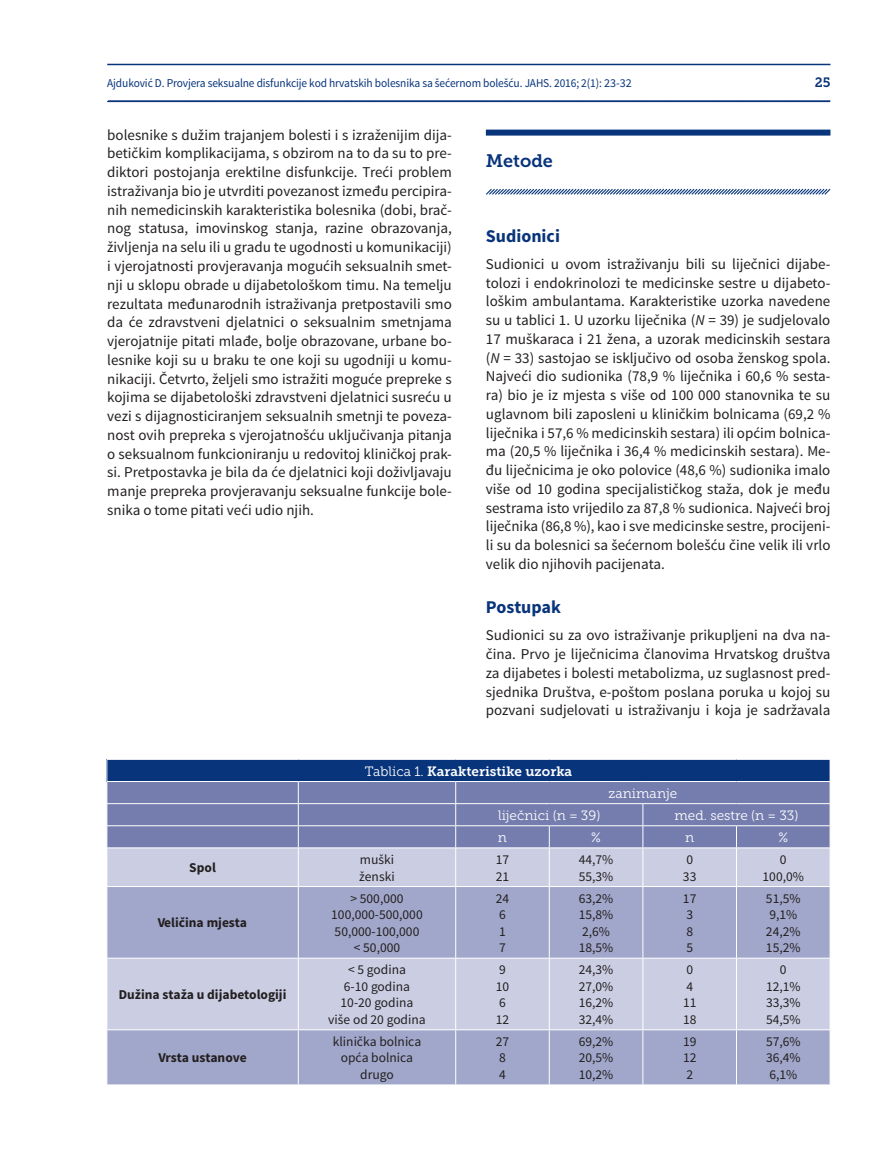
<style>
.page{position:relative;width:894px;height:1149px;background:#fff}
.page>*{position:absolute;margin:0;border:0;box-sizing:border-box;transform-origin:0 0}
.t1{font:700 18px "Source Sans Pro";color:#08347b}
.t2{font:18px "Museo Slab 700";color:#08347b}
.t3{font:15px/18.8px "Source Sans Pro";color:#231f20;text-align:justify}
.t4{font:13.5px/16.5px "Source Sans Pro";color:#231f20}
.t5{font:700 13.5px "Source Sans Pro";color:#231f20}
.t6{font:13.5px "Museo Slab 300";color:#fff}
.t7{font:13.5px "Museo Slab 700";color:#fff}
.t8{font:13.5px "Museo Slab 700";color:#08347b}
.t9{font:12px "Source Sans Pro";letter-spacing:-.01em;color:#08347b;scale:.95 1}
.s1{font-style:italic}
.s2{font-family:"Museo Slab 300"}
</style>
<div class="page">
<hr style="left:107px;top:64px;width:723px;height:1px;background:#08347b">
<svg style="left:107px;top:100px;width:723px;height:2px"></svg>
<div style="left:486px;top:130px;width:344px;height:6px;background:#08347b"></div>
<svg style="left:486px;top:188px;width:345px;height:7px"></svg>
<div style="left:107px;top:759px;width:723px;height:22px;background:#08347b"></div>
<div style="left:107px;top:782px;width:722px;height:65px;background:#747dae"></div>
<div style="left:107px;top:848px;width:722px;height:38px;background:#cbcee3"></div>
<svg style="left:107px;top:887px;width:722px;height:197px;background:#b0b5d3"></svg>
<hr style="left:106px;top:759px;width:192px;height:1px;background:#fff">
<hr style="left:298px;top:759px;width:157px;height:1px;background:#fff">
<hr style="left:455px;top:759px;width:94px;height:1px;background:#fff">
<hr style="left:549px;top:759px;width:94px;height:1px;background:#fff">
<hr style="left:643px;top:759px;width:93px;height:1px;background:#fff">
<hr style="left:736px;top:759px;width:94px;height:1px;background:#fff">
<hr style="left:106px;top:803px;width:192px;height:1px;background:#fff">
<hr style="left:298px;top:803px;width:157px;height:1px;background:#fff">
<hr style="left:455px;top:803px;width:94px;height:1px;background:#fff">
<hr style="left:549px;top:803px;width:94px;height:1px;background:#fff">
<hr style="left:643px;top:803px;width:93px;height:1px;background:#fff">
<hr style="left:736px;top:803px;width:94px;height:1px;background:#fff">
<hr style="left:106px;top:825px;width:192px;height:1px;background:#fff">
<svg style="left:106px;top:760px;width:1px;height:22px"></svg>
<hr style="left:298px;top:825px;width:157px;height:1px;background:#fff">
<svg style="left:298px;top:782px;width:1px;height:65px"></svg>
<hr style="left:455px;top:825px;width:94px;height:1px;background:#fff">
<svg style="left:455px;top:782px;width:1px;height:65px"></svg>
<hr style="left:549px;top:825px;width:94px;height:1px;background:#fff">
<svg style="left:549px;top:826px;width:1px;height:21px"></svg>
<hr style="left:643px;top:825px;width:93px;height:1px;background:#fff">
<svg style="left:642px;top:804px;width:1px;height:43px"></svg>
<hr style="left:736px;top:825px;width:94px;height:1px;background:#fff">
<svg style="left:736px;top:826px;width:1px;height:21px"></svg>
<svg style="left:829px;top:760px;width:1px;height:87px"></svg>
<hr style="left:298px;top:848px;width:1px;height:38px;background:#fff">
<hr style="left:455px;top:848px;width:1px;height:38px;background:#fff">
<hr style="left:549px;top:848px;width:1px;height:38px;background:#fff">
<hr style="left:642px;top:848px;width:1px;height:38px;background:#fff">
<hr style="left:736px;top:848px;width:1px;height:38px;background:#fff">
<hr style="left:298px;top:887px;width:1px;height:71px;background:#fff">
<hr style="left:455px;top:887px;width:1px;height:71px;background:#fff">
<hr style="left:549px;top:887px;width:1px;height:71px;background:#fff">
<hr style="left:642px;top:887px;width:1px;height:71px;background:#fff">
<hr style="left:736px;top:887px;width:1px;height:71px;background:#fff">
<hr style="left:106px;top:958px;width:192px;height:1px;background:#fff">
<hr style="left:298px;top:958px;width:157px;height:1px;background:#fff">
<hr style="left:298px;top:958px;width:1px;height:71px;background:#fff">
<hr style="left:455px;top:958px;width:94px;height:1px;background:#fff">
<hr style="left:455px;top:958px;width:1px;height:71px;background:#fff">
<hr style="left:549px;top:958px;width:94px;height:1px;background:#fff">
<hr style="left:549px;top:958px;width:1px;height:71px;background:#fff">
<hr style="left:643px;top:958px;width:93px;height:1px;background:#fff">
<hr style="left:642px;top:958px;width:1px;height:71px;background:#fff">
<hr style="left:736px;top:958px;width:94px;height:1px;background:#fff">
<hr style="left:736px;top:958px;width:1px;height:71px;background:#fff">
<hr style="left:106px;top:1029px;width:192px;height:1px;background:#fff">
<hr style="left:298px;top:1029px;width:157px;height:1px;background:#fff">
<hr style="left:298px;top:1030px;width:1px;height:54px;background:#fff">
<hr style="left:455px;top:1029px;width:94px;height:1px;background:#fff">
<hr style="left:455px;top:1030px;width:1px;height:54px;background:#fff">
<hr style="left:549px;top:1029px;width:94px;height:1px;background:#fff">
<hr style="left:549px;top:1030px;width:1px;height:54px;background:#fff">
<hr style="left:643px;top:1029px;width:93px;height:1px;background:#fff">
<hr style="left:642px;top:1030px;width:1px;height:54px;background:#fff">
<hr style="left:736px;top:1029px;width:94px;height:1px;background:#fff">
<hr style="left:736px;top:1030px;width:1px;height:54px;background:#fff">
<p class="t9" style="left:107px;top:75px;width:553px">Ajduković D. Provjera seksualne disfunkcije kod hrvatskih bolesnika sa šećernom bolešću. JAHS. 2016; 2(1): 23-32</p>
<p class="t8" style="left:814px;top:74px;width:17px">25</p>
<p class="t3" style="left:107px;top:126px;width:346px">bolesnike s dužim trajanjem bolesti i s izraženijim dija&shy;betičkim komplikacijama, s obzirom na to da su to pre&shy;diktori postojanja erektilne disfunkcije. Treći problem istraživanja bio je utvrditi povezanost između percipira&shy;nih nemedicinskih karakteristika bolesnika (dobi, brač&shy;nog statusa, imovinskog stanja, razine obrazovanja, življenja na selu ili u gradu te ugodnosti u komunikaciji) i vjerojatnosti provjeravanja mogućih seksualnih smet&shy;nji u sklopu obrade u dijabetološkom timu. Na temelju rezultata međunarodnih istraživanja pretpostavili smo da će zdravstveni djelatnici o seksualnim smetnjama vjerojatnije pitati mlađe, bolje obrazovane, urbane bo&shy;lesnike koji su u braku te one koji su ugodniji u komu&shy;nikaciji. Četvrto, željeli smo istražiti moguće prepreke s kojima se dijabetološki zdravstveni djelatnici susreću u vezi s dijagnosticiranjem seksualnih smetnji te poveza&shy;nost ovih prepreka s vjerojatnošću uključivanja pitanja o seksualnom funkcioniranju u redovitoj kliničkoj prak&shy;si. Pretpostavka je bila da će djelatnici koji doživljavaju manje prepreka provjeravanju seksualne funkcije bole&shy;snika o tome pitati veći udio njih.</p>
<p class="t2" style="left:486px;top:151px;width:69px">Metode</p>
<p class="t1" style="left:486px;top:224px;width:76px">Sudionici</p>
<p class="t3" style="left:486px;top:255px;width:346px">Sudionici u ovom istraživanju bili su liječnici dijabe&shy;tolozi i endokrinolozi te medicinske sestre u dijabeto&shy;loškim ambulantama. Karakteristike uzorka navedene su u tablici 1. U uzorku liječnika (<span class="s1">N</span> = 39) je sudjelovalo 17 muškaraca i 21 žena, a uzorak medicinskih sestara (<span class="s1">N</span> = 33) sastojao se isključivo od osoba ženskog spola.<br>Najveći dio sudionika (78,9 % liječnika i 60,6 % sesta&shy;ra) bio je iz mjesta s više od 100 000 stanovnika te su uglavnom bili zaposleni u kliničkim bolnicama (69,2 % liječnika i 57,6 % medicinskih sestara) ili općim bolnica&shy;ma (20,5 % liječnika i 36,4 % medicinskih sestara). Me&shy;đu liječnicima je oko polovice (48,6 %) sudionika imalo više od 10 godina specijalističkog staža, dok je među sestrama isto vrijedilo za 87,8 % sudionica. Najveći broj liječnika (86,8 %), kao i sve medicinske sestre, procijeni&shy;li su da bolesnici sa šećernom bolešću čine velik ili vrlo velik dio njihovih pacijenata.</p>
<p class="t1" style="left:486px;top:595px;width:77px">Postupak</p>
<p class="t3" style="left:486px;top:626px;width:346px">Sudionici su za ovo istraživanje prikupljeni na dva na&shy;čina. Prvo je liječnicima članovima Hrvatskog društva za dijabetes i bolesti metabolizma, uz suglasnost pred&shy;sjednika Društva, e-poštom poslana poruka u kojoj su pozvani sudjelovati u istraživanju i koja je sadržavala</p>
<p class="t7" style="left:365px;top:763px;width:209px"><span class="s2">Tablica 1.</span> Karakteristike uzorka</p>
<p class="t6" style="left:608px;top:785px;width:70px">zanimanje</p>
<p class="t6" style="left:498px;top:808px;width:104px">liječnici (n = 39)</p>
<p class="t6" style="left:674px;top:808px;width:126px">med. sestre (n = 33)</p>
<p class="t6" style="left:498px;top:830px;width:11px">n</p>
<p class="t6" style="left:591px;top:830px;width:11px">%</p>
<p class="t6" style="left:685px;top:830px;width:11px">n</p>
<p class="t6" style="left:778px;top:830px;width:11px">%</p>
<p class="t5" style="left:189px;top:859px;width:28px">Spol</p>
<p class="t4" style="left:359px;top:851px;width:37px">muški ženski</p>
<p class="t4" style="left:496px;top:851px;width:15px">17<br>21</p>
<p class="t4" style="left:578px;top:851px;width:36px">44,7%<br>55,3%</p>
<p class="t4" style="left:683px;top:851px;width:15px">0<br>33</p>
<p class="t4" style="left:762px;top:851px;width:43px;text-align:center">0<br>100,0%</p>
<p class="t5" style="left:158px;top:914px;width:91px">Veličina mjesta</p>
<p class="t4" style="left:331px;top:890px;width:93px;text-align:center">&gt; 500,000<br>100,000-500,000<br>50,000-100,000 &lt; 50,000</p>
<p class="t4" style="left:496px;top:890px;width:15px">24<br>6<br>1<br>7</p>
<p class="t4" style="left:578px;top:890px;width:36px">63,2%<br>15,8%<br>2,6%<br>18,5%</p>
<p class="t4" style="left:683px;top:890px;width:15px">17<br>3<br>8<br>5</p>
<p class="t4" style="left:766px;top:890px;width:36px">51,5%<br>9,1%<br>24,2%<br>15,2%</p>
<p class="t5" style="left:119px;top:986px;width:169px">Dužina staža u dijabetologiji</p>
<p class="t5" style="left:158px;top:1049px;width:90px">Vrsta ustanove</p>
<p class="t4" style="left:328px;top:962px;width:99px;text-align:center">&lt; 5 godina<br>6-10 godina<br>10-20 godina više od 20 godina</p>
<p class="t4" style="left:496px;top:962px;width:15px">9<br>10<br>6<br>12</p>
<p class="t4" style="left:579px;top:962px;width:36px;text-align:justify">24,3% 27,0% 16,2% 32,4%</p>
<p class="t4" style="left:683px;top:962px;width:15px">0<br>4<br>11<br>18</p>
<p class="t4" style="left:766px;top:962px;width:36px;text-align:center">0<br>12,1%<br>33,3%<br>54,5%</p>
<p class="t4" style="left:333px;top:1033px;width:90px;text-align:center">klinička bolnica opća bolnica drugo</p>
<p class="t4" style="left:496px;top:1033px;width:15px">27<br>8<br>4</p>
<p class="t4" style="left:579px;top:1033px;width:36px;text-align:justify">69,2% 20,5% 10,2%</p>
<p class="t4" style="left:683px;top:1033px;width:15px;text-align:justify">19<br>12<br>2</p>
<p class="t4" style="left:766px;top:1033px;width:36px;text-align:justify">57,6% 36,4% 6,1%</p>
</div>
